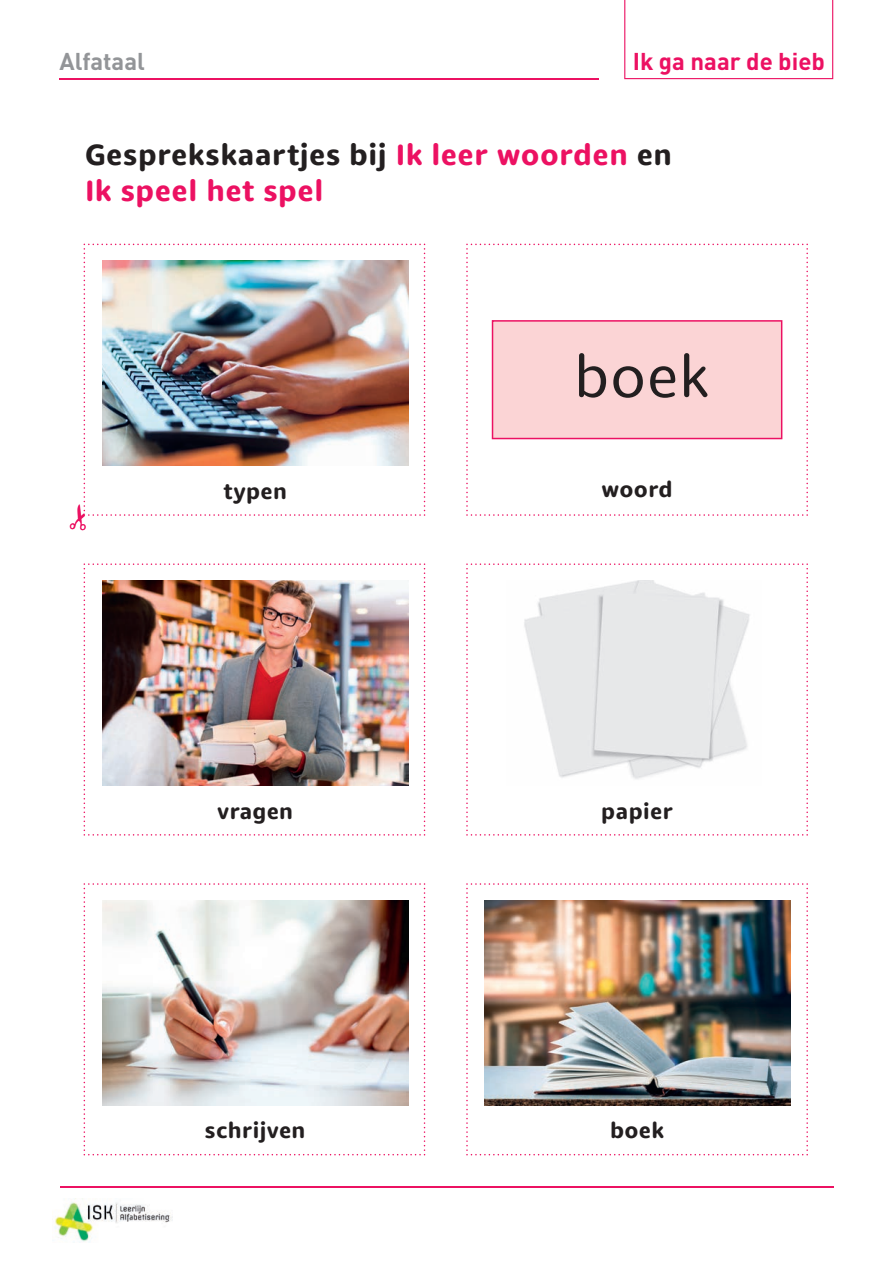
<style>
.page{position:relative;width:893px;height:1263px;background:#fff}
.page>*{position:absolute;margin:0;border:0;box-sizing:border-box;transform-origin:0 0}
.t1{font:60px "Dita";color:#231f20}
.t2{font:700 30px/36px "Dita";letter-spacing:.02em;color:#ec1162}
.t3{font:700 24px "DIN";color:#ec1162}
.t4{font:700 24px "DIN";color:#939598}
.t5{font:700 22.5px "Dita";letter-spacing:.02em;color:#231f20}
.s1{color:#231f20}
</style>
<div class="page">
<hr style="left:60px;top:1186px;width:773px;height:1px;background:#ec1162">
<img style="left:55px;top:1202px;width:118px;height:40px">
<hr style="left:60px;top:78px;width:539px;height:1px;background:#ec1162">
<svg style="left:624px;top:0;width:209px;height:79px"></svg>
<svg style="left:84px;top:563px;width:341px;height:273px"></svg>
<svg style="left:84px;top:883px;width:341px;height:272px"></svg>
<svg style="left:466px;top:563px;width:342px;height:273px"></svg>
<svg style="left:466px;top:883px;width:342px;height:272px"></svg>
<img style="left:102px;top:580px;width:306px;height:205px">
<img style="left:102px;top:900px;width:306px;height:205px">
<img style="left:506px;top:580px;width:255px;height:205px">
<img style="left:484px;top:900px;width:306px;height:205px">
<svg style="left:466px;top:244px;width:342px;height:272px"></svg>
<img style="left:83px;top:244px;width:342px;height:272px">
<p class="t4" style="left:60px;top:46px;width:87px">Alfataal</p>
<p class="t3" style="left:633px;top:46px;width:194px">Ik ga naar de bieb</p>
<p class="t2" style="left:85px;top:137px;width:588px"><span class="s1">Gesprekskaartjes bij</span> Ik leer woorden <span class="s1">en<br></span>Ik speel het spel</p>
<h1 class="t1" style="left:574px;top:339px;width:137px">boek</h1>
<p class="t5" style="left:223px;top:477px;width:65px">typen</p>
<p class="t5" style="left:601px;top:475px;width:73px">woord</p>
<p class="t5" style="left:217px;top:797px;width:78px">vragen</p>
<p class="t5" style="left:205px;top:1117px;width:102px">schrijven</p>
<p class="t5" style="left:601px;top:797px;width:73px">papier</p>
<p class="t5" style="left:610px;top:1117px;width:55px">boek</p>
</div>
